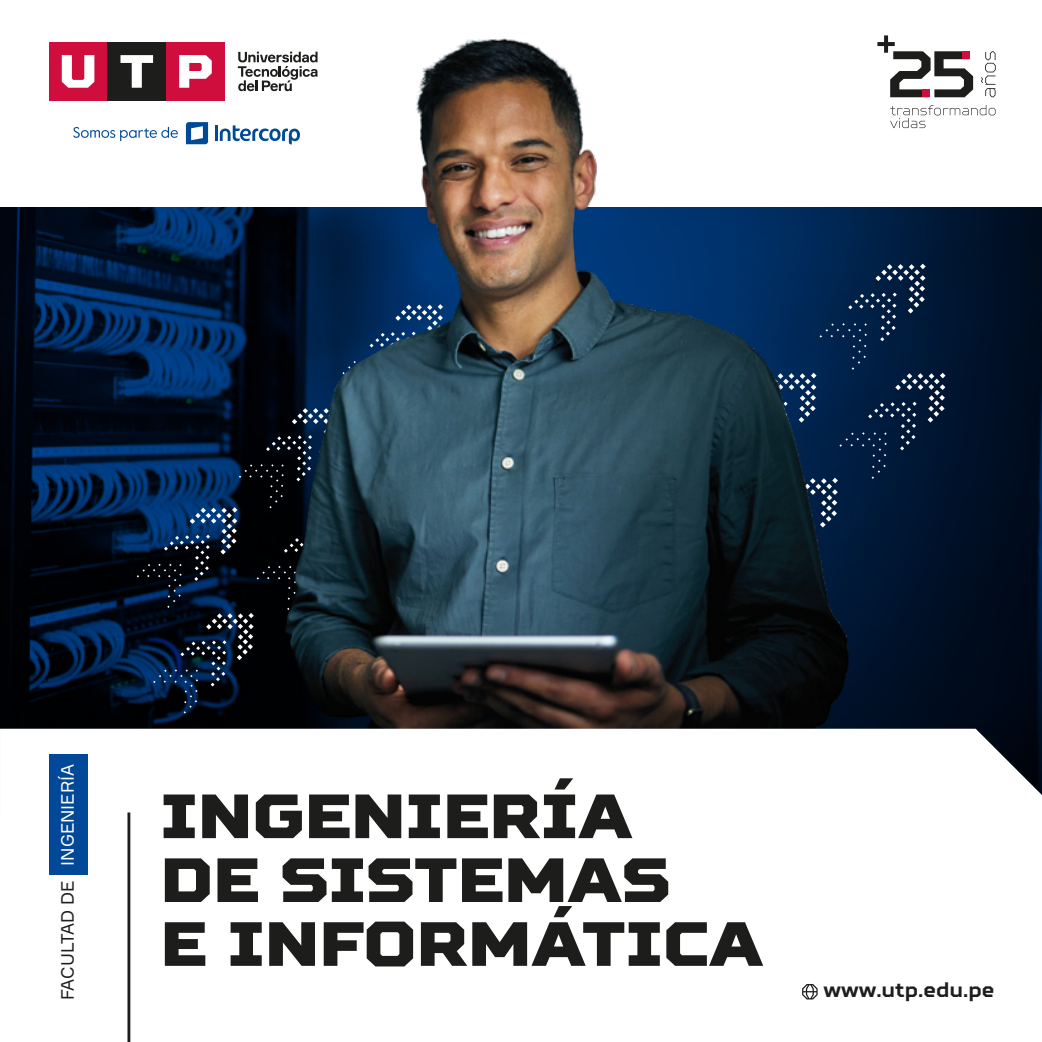
<style>
.page{position:relative;width:1042px;height:1042px;background:#fff}
.page>*{position:absolute;margin:0;border:0;box-sizing:border-box;transform-origin:0 0}
.t1{font:900 62.3px/63.9px "TT Squares";color:#1d1d1b}
.t2{font:700 21px "TT Squares";color:#1d1d1b}
.t3{font:17.5px "Formular";letter-spacing:-.005em;color:#1e1e1c}
.t4{font:17.5px "Formular";color:#fff}
</style>
<div class="page">
<svg style="left:887px;top:207px;width:155px;height:522px;background:#000f24"></svg>
<svg style="left:887px;top:264px;width:58px;height:449px;background:#081c37"></svg>
<svg style="left:981px;top:51px;width:14px;height:46px"></svg>
<svg style="left:890px;top:105px;width:105px;height:23px"></svg>
<svg style="left:887px;top:35px;width:86px;height:62px"></svg>
<img style="left:0;top:35px;width:887px;height:694px">
<svg style="left:49px;top:729px;width:993px;height:313px"></svg>
<svg style="left:802px;top:984px;width:15px;height:15px"></svg>
<div style="left:49px;top:754px;width:39px;height:120px;background:#014998"></div>
<hr style="left:127px;top:812px;width:3px;height:230px;background:#1d1d1b">
<p class="t4" style="left:57px;top:866px;width:103px;rotate:-90deg">INGENIERÍA</p>
<p class="t3" style="left:57px;top:1000px;width:121px;rotate:-90deg">FACULTAD DE</p>
<p class="t1" style="left:160px;top:787px;width:604px">INGENIERÍA<br>DE SISTEMAS<br>E INFORMÁTICA</p>
<p class="t2" style="left:823px;top:977px;width:173px">www.utp.edu.pe</p>
</div>
